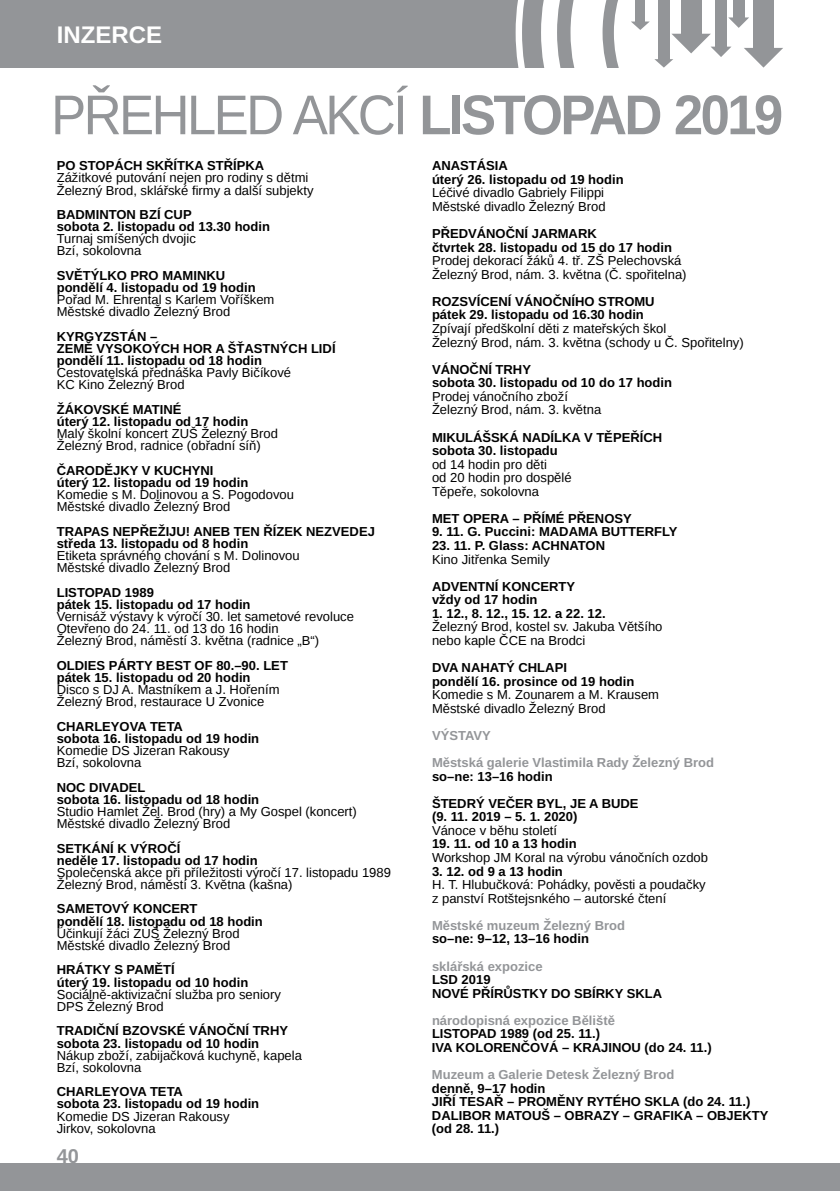
<style>
.page{position:relative;width:840px;height:1191px;background:#fff}
.page>*{position:absolute;margin:0;border:0;box-sizing:border-box;transform-origin:0 0}
.t1{font:56px "Liberation Sans";letter-spacing:-.05em;color:#939598;scale:.94 1}
.t2{font:700 56px "Liberation Sans";color:#939598;scale:.94 1}
.t3{font:700 24px "Liberation Sans";color:#fff}
.t4{font:700 20px "Liberation Sans";color:#939598}
.t5{font:13px/12.2px "Liberation Sans";color:#000}
.t6{font:700 13px/12.2px "Liberation Sans";color:#000}
.t7{font:700 13px/27.2px "Liberation Sans";color:#939598}
.s1{font-weight:700}
</style>
<div class="page">
<div style="left:0;top:0;width:630px;height:68px;background:#939598"></div>
<svg style="left:515px;top:0;width:267px;height:68px"></svg>
<div style="left:0;top:1163px;width:839px;height:28px;background:#939598"></div>
<h2 class="t3" style="left:57px;top:18px;width:107px">inzerce</h2>
<h1 class="t1" style="left:51px;top:83px;width:577px">Přeh led akcí <span class="s1">listopad</span></h1>
<h1 class="t2" style="left:673px;top:76px;width:118px">2019</h1>
<p class="t6" style="left:57px;top:159px;width:209px">PO STOPÁCH SKŘÍTKA STŘÍPKA</p>
<p class="t5" style="left:57px;top:172px;width:258px">Zážitkové putování nejen pro rodiny s dětmi<br>Železný Brod, sklářské firmy a další subjekty</p>
<p class="t6" style="left:57px;top:208px;width:215px">BADMINTON BZÍ CUP<br>sobota 2. listopadu od 13.30 hodin</p>
<p class="t5" style="left:57px;top:233px;width:140px">Turnaj smíšených dvojic<br>Bzí, sokolovna</p>
<p class="t6" style="left:57px;top:269px;width:200px">SVĚTÝLKO PRO MAMINKU pondělí 4. listopadu od 19 hodin</p>
<p class="t5" style="left:57px;top:294px;width:219px">Pořad M. Ehrental s Karlem Voříškem<br>Městské divadlo Železný Brod</p>
<p class="t6" style="left:57px;top:330px;width:280px">KYRGYZSTÁN –<br>ZEMĚ VYSOKOÝCH HOR A ŠŤASTNÝCH LIDÍ pondělí 11. listopadu od 18 hodin</p>
<p class="t5" style="left:57px;top:367px;width:236px">Cestovatelská přednáška Pavly Bičíkové<br>KC Kino Železný Brod</p>
<p class="t6" style="left:57px;top:403px;width:193px">ŽÁKOVSKÉ MATINÉ<br>úterý 12. listopadu od 17 hodin</p>
<p class="t5" style="left:57px;top:428px;width:223px">Malý školní koncert ZUŠ Železný Brod<br>Železný Brod, radnice (obřadní síň)</p>
<p class="t6" style="left:57px;top:464px;width:193px">ČARODĚJKY V KUCHYNI úterý 12. listopadu od 19 hodin</p>
<p class="t5" style="left:57px;top:489px;width:239px">Komedie s M. Dolinovou a S. Pogodovou<br>Městské divadlo Železný Brod</p>
<p class="t6" style="left:57px;top:525px;width:319px">TRAPAS NEPŘEŽIJU! ANEB TEN ŘÍZEK NEZVEDEJ středa 13. listopadu od 8 hodin</p>
<p class="t5" style="left:57px;top:550px;width:244px">Etiketa správného chování s M. Dolinovou<br>Městské divadlo Železný Brod</p>
<p class="t6" style="left:57px;top:586px;width:195px">LISTOPAD 1989<br>pátek 15. listopadu od 17 hodin</p>
<p class="t5" style="left:57px;top:611px;width:298px">Vernisáž výstavy k výročí 30. let sametové revoluce<br>Otevřeno do 24. 11. od 13 do 16 hodin<br>Železný Brod, náměstí 3. května (radnice „B“)</p>
<p class="t6" style="left:57px;top:659px;width:232px">OLDIES PÁRTY BEST OF 80.–90. LET pátek 15. listopadu od 20 hodin</p>
<p class="t5" style="left:57px;top:684px;width:224px">Disco s DJ A. Mastníkem a J. Hořením<br>Železný Brod, restaurace U Zvonice</p>
<p class="t6" style="left:57px;top:720px;width:204px">CHARLEYOVA TETA<br>sobota 16. listopadu od 19 hodin</p>
<p class="t5" style="left:57px;top:745px;width:174px">Komedie DS Jizeran Rakousy<br>Bzí, sokolovna</p>
<p class="t6" style="left:57px;top:780px;width:204px">NOC DIVADEL<br>sobota 16. listopadu od 18 hodin</p>
<p class="t5" style="left:57px;top:806px;width:301px">Studio Hamlet Žel. Brod (hry) a My Gospel (koncert)<br>Městské divadlo Železný Brod</p>
<p class="t6" style="left:57px;top:841px;width:44px">SETKÁNÍ</p>
<p class="t6" style="left:57px;top:841px;width:202px;text-indent:61px">K VÝROČÍ<br>neděle 17. listopadu od 17 hodin</p>
<p class="t5" style="left:57px;top:867px;width:335px">Společenská akce při příležitosti výročí 17. listopadu 1989<br>Železný Brod, náměstí 3. Května (kašna)</p>
<p class="t6" style="left:57px;top:902px;width:207px">SAMETOVÝ KON CERT<br>pondělí 18. listopadu od 18 hodin</p>
<p class="t5" style="left:57px;top:927px;width:184px">Účinkují žáci ZUŠ Železný Brod<br>Městské divadlo Železný Brod</p>
<p class="t6" style="left:57px;top:963px;width:193px">HRÁTKY S PAMĚTÍ<br>úterý 19. listopadu od 10 hodin</p>
<p class="t5" style="left:57px;top:988px;width:225px">Sociálně-aktivizační služba pro seniory<br>DPS</p>
<p class="t5" style="left:87px;top:1001px;width:78px">Železný Brod</p>
<p class="t6" style="left:57px;top:1024px;width:152px">TRADIČNÍ BZOVSKÉ VÁNO</p>
<p class="t6" style="left:57px;top:1024px;width:233px;text-indent:170px">ČNÍ TRHY sobota 23. listopadu od 10 hodin</p>
<p class="t5" style="left:57px;top:1049px;width:246px">N ákup zboží, zabijačková kuchyně, kapela<br>Bzí, sokolovna</p>
<p class="t6" style="left:57px;top:1085px;width:204px">CHARLEYOVA TETA<br>sobota 23. listopadu od 19 hodin</p>
<p class="t5" style="left:57px;top:1110px;width:174px">Komedie DS Jizeran Rakousy<br>Jirkov, sokolovna</p>
<h3 class="t4" style="left:57px;top:1142px;width:24px">40</h3>
<p class="t6" style="left:432px;top:159px;width:193px;line-height:13.6px">ANASTÁSIA<br>úterý 26. listopadu od 19 hodin</p>
<p class="t5" style="left:432px;top:187px;width:175px;line-height:13.6px">Léčivé divadlo Gabriely Filippi<br>Městské divadlo Železný Brod</p>
<p class="t6" style="left:432px;top:227px;width:56px">PŘEDVÁNO</p>
<p class="t6" style="left:432px;top:226px;width:241px;line-height:13.6px;text-align:center">ČNÍ JARMARK<br>čtvrtek 28. listopadu od 15 do 17 hodin</p>
<p class="t5" style="left:432px;top:254px;width:256px;line-height:13.6px">Prodej dekorací žáků 4. tř. ZŠ Pelechovská<br>Železný Brod, nám. 3. května (Č. spořitelna)</p>
<p class="t6" style="left:432px;top:295px;width:19px">ROZS</p>
<p class="t6" style="left:468px;top:295px;width:66px">VÍCENÍ VÁNO</p>
<p class="t6" style="left:432px;top:294px;width:224px;line-height:13.6px;text-indent:121px">ČNÍHO STROMU pátek 29. listopadu od 16.30 hodin</p>
<p class="t5" style="left:432px;top:322px;width:313px;line-height:13.6px">Zpívají předškolní děti z mateřských škol<br>Železný Brod, nám. 3. května (schody u Č. Spořitelny)</p>
<p class="t6" style="left:432px;top:363px;width:20px">VÁNO</p>
<p class="t6" style="left:432px;top:362px;width:241px;line-height:13.6px;text-indent:38px">ČNÍ TRHY<br>sobota 30. listopadu od 10 do 17 hodin</p>
<p class="t5" style="left:432px;top:390px;width:171px;line-height:13.6px">Prodej vánočního zboží<br>Železný Brod, nám. 3. května</p>
<p class="t6" style="left:432px;top:431px;width:43px">MIKULÁŠS</p>
<p class="t6" style="left:432px;top:430px;width:231px;line-height:13.6px;text-indent:68px">KÁ NADÍLKA V TĚPEŘÍCH sobota 30. listopadu</p>
<p class="t5" style="left:432px;top:458px;width:141px;line-height:13.6px">od 14 hodin pro děti<br>od 20 hodin pro dospělé<br>Těpeře, sokolovna</p>
<p class="t6" style="left:432px;top:512px;width:173px">MET OPERA – PŘÍMÉ PŘENOS</p>
<p class="t6" style="left:622px;top:512px;width:10px">Y</p>
<p class="t6" style="left:432px;top:525px;width:247px">9. 11. G. Puccini: MADAMA BUTTERFLY</p>
<p class="t6" style="left:432px;top:539px;width:164px">23. 11. P. Glass: ACHNATON</p>
<p class="t5" style="left:432px;top:553px;width:119px">Kino Jitřenka Semily</p>
<p class="t6" style="left:432px;top:579px;width:144px;line-height:13.6px">ADVENTNÍ KONCERTY vždy od 17 hodin</p>
<p class="t6" style="left:432px;top:607px;width:175px">1. 12., 8. 12., 15. 12. a 22. 12.</p>
<p class="t5" style="left:432px;top:620px;width:232px;line-height:13.6px">Železný Brod, kostel sv. Jakuba Většího nebo kaple ČCE na Brodci</p>
<p class="t6" style="left:432px;top:660px;width:204px;line-height:13.6px">DVA NAHATÝ CHLAPI<br>pondělí 16. prosince od 19 hodin</p>
<p class="t5" style="left:432px;top:688px;width:228px;line-height:13.6px">Komedie s M. Zounarem a M. Krausem<br>Městské divadlo Železný Brod</p>
<p class="t7" style="left:432px;top:721px;width:283px">VÝSTAVY<br>Městská galerie Vlastimila Rady Železný Brod</p>
<p class="t6" style="left:432px;top:762px;width:208px;line-height:27.2px">so–ne: 13–16 hodin<br>ŠTEDRÝ VEČER BYL, JE A BUDE</p>
<p class="t6" style="left:432px;top:810px;width:147px">(9. 11. 2019 – 5. 1. 2020)</p>
<p class="t5" style="left:432px;top:825px;width:127px">Vánoce v běhu století</p>
<p class="t6" style="left:432px;top:837px;width:146px">19. 11. od 10 a 13 hodin</p>
<p class="t5" style="left:432px;top:852px;width:277px">Workshop JM Koral na výrobu vánočních ozdob</p>
<p class="t6" style="left:432px;top:864px;width:132px">3. 12. od 9 a 13 hodin</p>
<p class="t5" style="left:432px;top:878px;width:275px;line-height:13.6px">H. T. Hlubučková: Pohádky, pověsti a poudačky z panství Rotštejsnkého – autorské čtení</p>
<p class="t7" style="left:432px;top:911px;width:194px">Městské muzeum Železný Brod</p>
<p class="t6" style="left:432px;top:932px;width:158px">so–ne: 9–12, 13–16 hodin</p>
<p class="t7" style="left:432px;top:952px;width:112px">sklářská expozice</p>
<p class="t6" style="left:432px;top:972px;width:231px;line-height:13.6px">LSD 2019<br>NOVÉ PŘÍRŮSTKY DO SBÍRKY SKLA</p>
<p class="t7" style="left:432px;top:1006px;width:184px">národopisná expozice Běliště</p>
<p class="t6" style="left:432px;top:1026px;width:169px;line-height:13.6px">LISTOPAD 1989 (od 25. 11.)<br>Iva Kolore nčová – Kraji</p>
<p class="t6" style="left:611px;top:1041px;width:101px">nou (do 24. 11.)</p>
<p class="t7" style="left:432px;top:1060px;width:244px">Muzeum a Galerie Detesk Železný Brod</p>
<p class="t6" style="left:432px;top:1081px;width:338px;line-height:13.6px">denně, 9–17 hodin<br>JIŘÍ TESAŘ – PROMĚNY RYTÉHO SKLA (do 24. 11.)<br>DALIBOR MATOUŠ – OBRAZY – GRAFIKA – OBJEKTY (od 28. 11.)</p>
</div>
